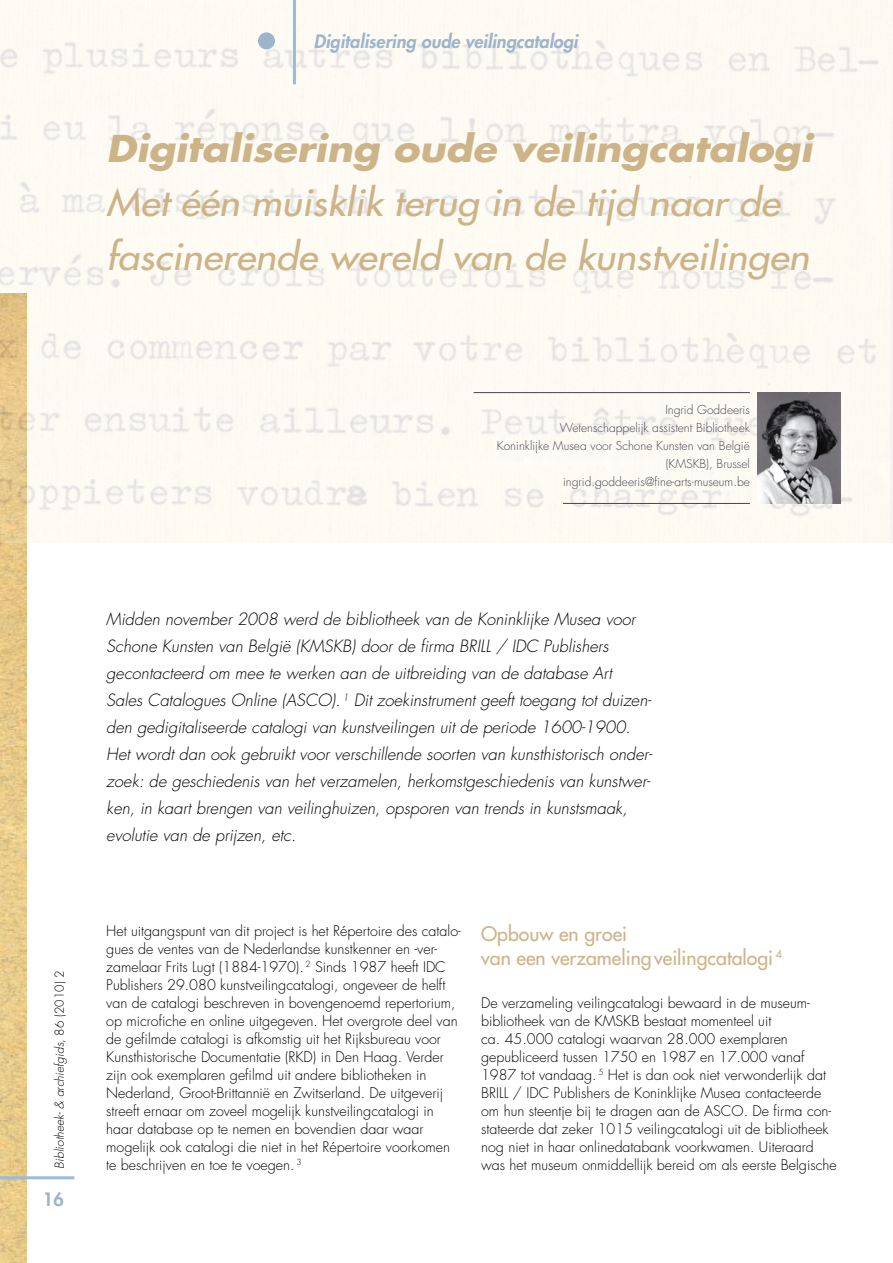
<style>
.page{position:relative;width:893px;height:1263px;background:#fff}
.page>*{position:absolute;margin:0;border:0;box-sizing:border-box;transform-origin:0 0}
.t1{font:italic 36px/54px "Futura";color:#cdb388;scale:1.1 1}
.t2{font:italic 700 36px "Futura";color:#cdb388;scale:1.1 1}
.t3{font:19.5px/24px "Futura";color:#cdb388}
.t4{font:italic 800 18px "Futura";color:#9eb4ca}
.t5{font:800 18px "Futura";color:#9eb4ca}
.t6{font:italic 300 16.5px/27px "Futura";color:#000}
.t7{font:300 14.25px/18px "Futura";color:#000}
.t8{font:300 12px/18px "Futura";color:#46454f;text-align:right}
.t9{font:italic 300 12px "Futura";color:#000}
.s1{font-style:normal}
</style>
<div class="page">
<img style="left:0;top:543px;width:27px;height:720px">
<img style="left:0;top:0;width:893px;height:543px">
<hr style="left:293px;top:0;width:3px;height:84px;background:#97bade">
<div style="left:258px;top:32px;width:17px;height:17px;background:#9eb4ca;border-radius:50%"></div>
<hr style="left:0;top:1176px;width:74px;height:3px;background:#97bade">
<hr style="left:474px;top:392px;width:276px;height:1px;background:#46454f">
<hr style="left:563px;top:503px;width:187px;height:1px;background:#46454f">
<img style="left:757px;top:393px;width:83px;height:110px">
<p class="t4" style="left:314px;top:30px;width:266px">Digitalisering oude veilingcatalogi</p>
<h1 class="t2" style="left:106px;top:125px;width:643px">Digitalisering oude veilingcatalogi</h1>
<h1 class="t1" style="left:106px;top:176px;width:640px">Met één muisklik terug in de tijd naar de fascinerende wereld van de kunstveilingen</h1>
<p class="t8" style="left:497px;top:401px;width:254px">Ingrid Goddeeris<br>Wetenschappelijk assistent Bibliotheek<br>Koninklijke Musea voor Schone Kunsten van België (KMSKB), Brussel ingrid.goddeeris@fine-arts-museum.be</p>
<p class="t9" style="left:52px;top:1168px;width:200px;rotate:-90deg">Bibliotheek- &amp; archiefgids<span class="s1">, 86 (2010) 2</span></p>
<p class="t5" style="left:43px;top:1188px;width:22px">16</p>
<p class="t6" style="left:106px;top:606px;width:548px">Midden november 2008 werd de bibliotheek van de Koninklijke Musea voor Schone Kunsten van België (KMSKB) door de firma BRILL / IDC Publishers gecontacteerd om mee te werken aan de uitbreiding van de database Art<br>Sales Catalogues Online (ASCO). <sup>1</sup> Dit zoekinstrument geeft toegang tot duizen&shy;den gedigitaliseerde catalogi van kunstveilingen uit de periode 1600-1900.<br>Het wordt dan ook gebruikt voor verschillende soorten van kunsthistorisch onder&shy;zoek: de geschiedenis van het verzamelen, herkomstgeschiedenis van kunstwer&shy;ken, in kaart brengen van veilinghuizen, opsporen van trends in kunstsmaak, evolutie van de prijzen, etc.</p>
<p class="t7" style="left:106px;top:922px;width:356px">Het uitgangspunt van dit project is het Répertoire des catalo&shy;gues de ventes van de Nederlandse kunstkenner en -ver&shy;zamelaar Frits Lugt (1884-1970). <sup>2</sup> Sinds 1987 heeft IDC Publishers 29.080 kunstveilingcatalogi, ongeveer de helft van de catalogi beschreven in bovengenoemd repertorium, op microfiche en online uitgegeven. Het overgrote deel van de gefilmde catalogi is afkomstig uit het Rijksbureau voor Kunsthistorische Documentatie (RKD) in Den Haag. Verder zijn ook exemplaren gefilmd uit andere bibliotheken in Nederland, Groot-Brittannië en Zwitserland. De uitgeverij streeft ernaar om zoveel mogelijk kunstveilingcatalogi in haar database op te nemen en bovendien daar waar mogelijk ook catalogi die niet in het Répertoire voorkomen te beschrijven en toe te voegen. <sup>3</sup></p>
<h2 class="t3" style="left:481px;top:921px;width:302px">Opbouw en groei<br>van een verzamelingveilingcatalogi <sup>4</sup></h2>
<p class="t7" style="left:481px;top:994px;width:357px">De verzameling veilingcatalogi bewaard in de museum&shy;bibliotheek van de KMSKB bestaat momenteel uit<br>ca. 45.000 catalogi waarvan 28.000 exemplaren gepubliceerd tussen 1750 en 1987 en 17.000 vanaf 1987 tot vandaag. <sup>5</sup> Het is dan ook niet verwonderlijk dat BRILL / IDC Publishers de Koninklijke Musea contacteerde om hun steentje bij te dragen aan de ASCO. De firma con&shy;stateerde dat zeker 1015 veilingcatalogi uit de bibliotheek nog niet in haar onlinedatabank voorkwamen. Uiteraard was het museum onmiddellijk bereid om als eerste Belgische</p>
</div>
